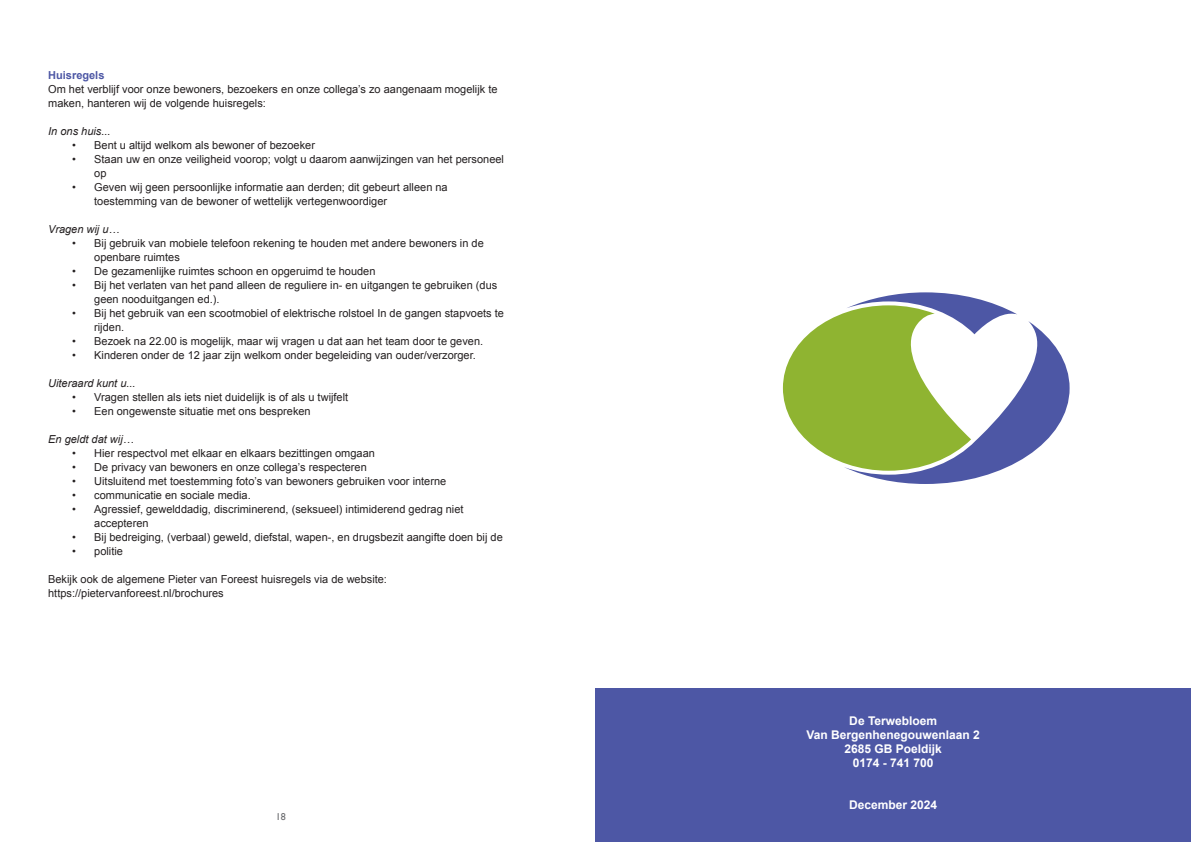
<style>
.page{position:relative;width:1191px;height:842px;background:#fff}
.page>*{position:absolute;margin:0;border:0;box-sizing:border-box;transform-origin:0 0}
.Kop_3{font:700 12px "Arial";color:#fff}
.Kop_3-2{font:11px/14px "Arial";color:#231f20}
.Kop_3-3{font:italic 11px "Arial";color:#231f20}
.Kop_3-4{font:700 11px "Arial";color:#4d57a5}
.t1{font:10px "Gill Sans";color:#6c6d70}
</style>
<div class="page">
<div style="left:595px;top:689px;width:596px;height:153px;background:#4d57a5"></div>
<svg style="left:783px;top:292px;width:286px;height:192px"></svg>
<p class="Kop_3-4" style="left:48px;top:68px;width:58px">Huisregels</p>
<p class="Kop_3-2" style="left:48px;top:82px;width:451px">Om het verblijf voor onze bewoners, bezoekers en onze collega’s zo aangenaam mogelijk te</p>
<p class="Kop_3-2" style="left:48px;top:96px;width:219px">maken, hanteren wij de volgende huisregels:</p>
<p class="Kop_3-3" style="left:48px;top:124px;width:64px">In ons huis...</p>
<p class="Kop_3-2" style="left:72px;top:138px;width:244px">• Bent u altijd welkom als bewoner of bezoeker</p>
<p class="Kop_3-2" style="left:94px;top:152px;width:411px;text-indent:-22px">• Staan uw en onze veiligheid voorop; volgt u daarom aanwijzingen van het personeel op</p>
<p class="Kop_3-2" style="left:94px;top:180px;width:355px;text-indent:-22px">• Geven wij geen persoonlijke informatie aan derden; dit gebeurt alleen na toestemming van de bewoner of wettelijk vertegenwoordiger</p>
<p class="Kop_3-3" style="left:48px;top:222px;width:73px">Vragen wij u…</p>
<p class="Kop_3-2" style="left:94px;top:236px;width:391px;text-indent:-22px">• Bij gebruik van mobiele telefoon rekening te houden met andere bewoners in de openbare ruimtes</p>
<p class="Kop_3-2" style="left:72px;top:264px;width:305px">• De gezamenlijke ruimtes schoon en opgeruimd te houden</p>
<p class="Kop_3-2" style="left:94px;top:278px;width:404px;text-indent:-22px">• Bij het verlaten van het pand alleen de reguliere in- en uitgangen te gebruiken (dus geen nooduitgangen ed.).</p>
<p class="Kop_3-2" style="left:94px;top:306px;width:411px;text-indent:-22px">• Bij het gebruik van een scootmobiel of elektrische rolstoel In de gangen stapvoets te rijden.</p>
<p class="Kop_3-2" style="left:72px;top:334px;width:412px">• Bezoek na 22.00 is mogelijk, maar wij vragen u dat aan het team door te geven.</p>
<p class="Kop_3-2" style="left:72px;top:348px;width:405px">• Kinderen onder de 12 jaar zijn welkom onder begeleiding van ouder/verzorger.</p>
<p class="Kop_3-3" style="left:48px;top:376px;width:89px">Uiteraard kunt u...</p>
<p class="Kop_3-2" style="left:72px;top:390px;width:277px">• Vragen stellen als iets niet duidelijk is of als u twijfelt</p>
<p class="Kop_3-2" style="left:72px;top:404px;width:240px">• Een ongewenste situatie met ons bespreken</p>
<p class="Kop_3-3" style="left:48px;top:432px;width:87px">En geldt dat wij…</p>
<p class="Kop_3-2" style="left:72px;top:446px;width:304px">• Hier respectvol met elkaar en elkaars bezittingen omgaan</p>
<p class="Kop_3-2" style="left:72px;top:460px;width:296px">• De privacy van bewoners en onze collega’s respecteren</p>
<p class="Kop_3-2" style="left:72px;top:474px;width:375px">• Uitsluitend met toestemming foto’s van bewoners gebruiken voor interne</p>
<p class="Kop_3-2" style="left:72px;top:488px;width:180px">• communicatie en sociale media.</p>
<p class="Kop_3-2" style="left:94px;top:502px;width:371px;text-indent:-22px">• Agressief, gewelddadig, discriminerend, (seksueel) intimiderend gedrag niet accepteren</p>
<p class="Kop_3-2" style="left:72px;top:530px;width:432px">• Bij bedreiging, (verbaal) geweld, diefstal, wapen-, en drugsbezit aangifte doen bij de</p>
<p class="Kop_3-2" style="left:72px;top:544px;width:52px">• politie</p>
<p class="Kop_3-2" style="left:48px;top:572px;width:340px">Bekijk ook de algemene Pieter van Foreest huisregels via de website:</p>
<p class="Kop_3-2" style="left:48px;top:586px;width:177px">https://pietervanforeest.nl/brochures</p>
<p class="t1" style="left:276px;top:810px;width:11px">18</p>
<p class="Kop_3" style="left:849px;top:713px;width:89px">De Terwebloem</p>
<p class="Kop_3" style="left:806px;top:727px;width:175px">Van Bergenhenegouwenlaan 2</p>
<p class="Kop_3" style="left:844px;top:741px;width:99px">2685 GB Poeldijk</p>
<p class="Kop_3" style="left:853px;top:755px;width:82px">0174 - 741 700</p>
<p class="Kop_3" style="left:849px;top:797px;width:90px">December 2024</p>
</div>
